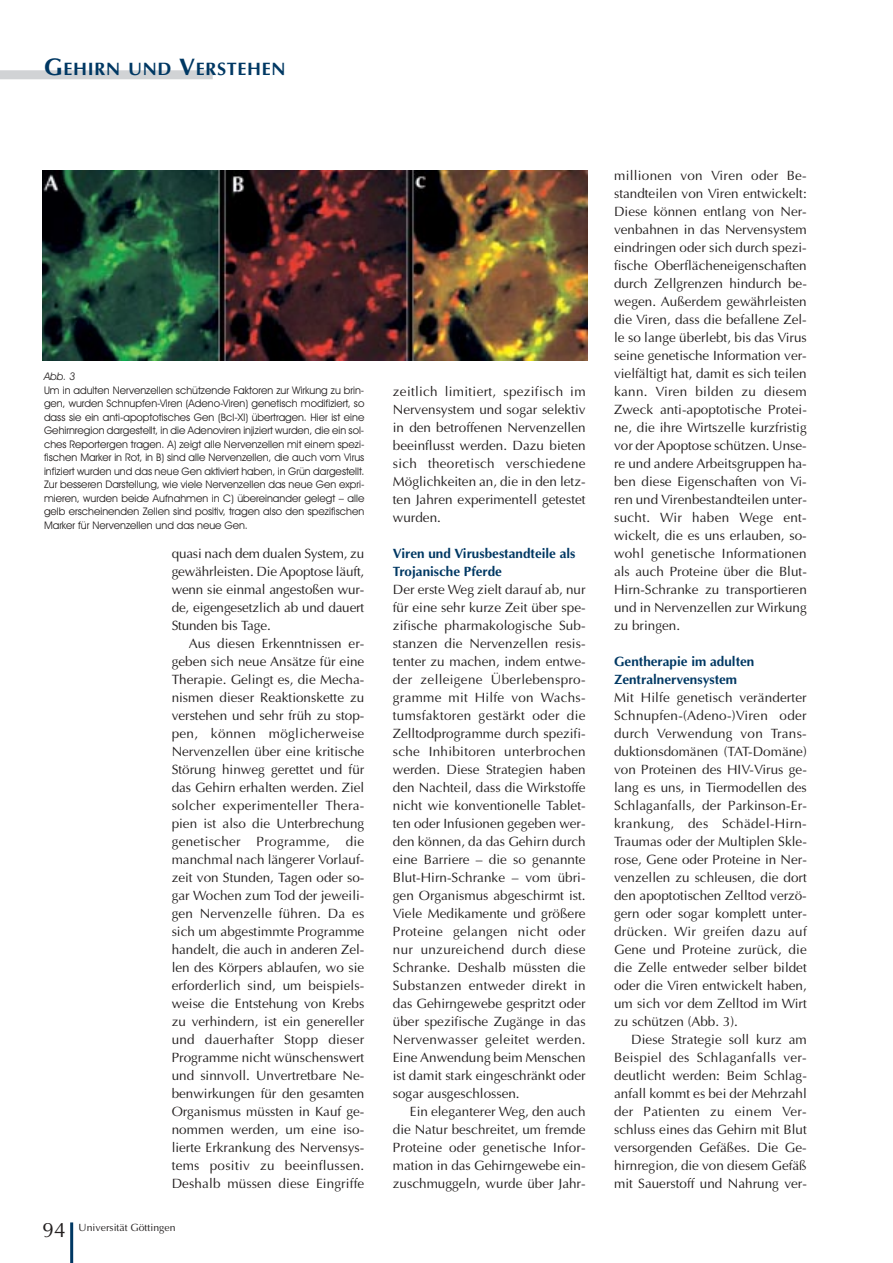
<style>
.page{position:relative;width:893px;height:1263px;background:#fff}
.page>*{position:absolute;margin:0;border:0;box-sizing:border-box;transform-origin:0 0}
.t1{font:21px "Optima";color:#231f1f}
.t2{font:700 18px "Optima";letter-spacing:.035em;color:#003863}
.t3{font:13.5px/18px "Optima";color:#231f1f;text-align:justify}
.t4{font:700 13.5px/18px "Optima";color:#003863}
.t5{font:10.5px/13.5px "Avant Garde IT Cby BT";color:#231f1f;text-align:justify}
.t6{font:10.5px "Optima";color:#231f1f}
.t7{font:italic 10.5px "Avant Garde IT Cby BT";color:#231f1f}
.s1{font-size:24px}
</style>
<div class="page">
<hr style="left:70px;top:1222px;width:3px;height:41px;background:#003863">
<div style="left:0;top:70px;width:213px;height:9px;background:#d1d3d5"></div>
<img style="left:43px;top:170px;width:544px;height:190px">
<h2 class="t2" style="left:44px;top:61px;width:243px"><span class="s1">G</span>EHIRN UND <span class="s1">V</span>ERSTEHEN</h2>
<p class="t7" style="left:44px;top:373px;width:33px">Abb. 3</p>
<p class="t5" style="left:44px;top:384px;width:322px">Um in adulten Nervenzellen schützende Faktoren zur Wirkung zu brin&shy;gen, wurden Schnupfen-Viren (Adeno-Viren) genetisch modifiziert, so dass sie ein anti-apoptotisches Gen (Bcl-Xl) übertragen. Hier ist eine Gehirnregion dargestellt, in die Adenoviren injiziert wurden, die ein sol&shy;ches Reportergen tragen. A) zeigt alle Nervenzellen mit einem spezi&shy;fischen Marker in Rot, in B) sind alle Nervenzellen, die auch vom Virus infiziert wurden und das neue Gen aktiviert haben, in Grün dargestellt.<br>Zur besseren Darstellung, wie viele Nervenzellen das neue Gen expri&shy;mieren, wurden beide Aufnahmen in C) übereinander gelegt – alle gelb erscheinenden Zellen sind positiv, tragen also den spezifischen Marker für Nervenzellen und das neue Gen.</p>
<h1 class="t1" style="left:43px;top:1221px;width:25px">94</h1>
<p class="t3" style="left:172px;top:546px;width:194px">quasi nach dem dualen System, zu gewährleisten. Die Apoptose läuft, wenn sie einmal angestoßen wur&shy;de, eigengesetzlich ab und dauert Stunden bis Tage.</p>
<p class="t3" style="left:172px;top:636px;width:194px;text-indent:17px">Aus diesen Erkenntnissen er&shy;geben sich neue Ansätze für eine Therapie. Gelingt es, die Mecha&shy;nismen dieser Reaktionskette zu verstehen und sehr früh zu stop&shy;pen, können möglicherweise Nervenzellen über eine kritische Störung hinweg gerettet und für das Gehirn erhalten werden. Ziel solcher experimenteller Thera&shy;pien ist also die Unterbrechung genetischer Programme, die manchmal nach längerer Vorlauf&shy;zeit von Stunden, Tagen oder so&shy;gar Wochen zum Tod der jeweili&shy;gen Nervenzelle führen. Da es sich um abgestimmte Programme handelt, die auch in anderen Zel&shy;len des Körpers ablaufen, wo sie erforderlich sind, um beispiels&shy;weise die Entstehung von Krebs zu verhindern, ist ein genereller und dauerhafter Stopp dieser Programme nicht wünschenswert und sinnvoll. Unvertretbare Ne&shy;benwirkungen für den gesamten Organismus müssten in Kauf ge&shy;nommen werden, um eine iso&shy;lierte Erkrankung des Nervensys&shy;tems positiv zu beeinflussen.<br>Deshalb müssen diese Eingriffe</p>
<p class="t6" style="left:79px;top:1223px;width:98px">Universität Göttingen</p>
<p class="t3" style="left:393px;top:384px;width:194px">zeitlich limitiert, spezifisch im Nervensystem und sogar selektiv in den betroffenen Nervenzellen beeinflusst werden. Dazu bieten sich theoretisch verschiedene Möglichkeiten an, die in den letz&shy;ten Jahren experimentell getestet wurden.</p>
<p class="t4" style="left:393px;top:546px;width:184px">Viren und Virusbestandteile als<br>Trojanische Pferde</p>
<p class="t3" style="left:393px;top:582px;width:194px">Der erste Weg zielt darauf ab, nur für eine sehr kurze Zeit über spe&shy;zifische pharmakologische Sub&shy;stanzen die Nervenzellen resis&shy;tenter zu machen, indem entwe&shy;der zelleigene Überlebenspro&shy;gramme mit Hilfe von Wachs&shy;tumsfaktoren gestärkt oder die Zelltodprogramme durch spezifi&shy;sche Inhibitoren unterbrochen werden. Diese Strategien haben den Nachteil, dass die Wirkstoffe nicht wie konventionelle Tablet&shy;ten oder Infusionen gegeben wer&shy;den können, da das Gehirn durch eine Barriere – die so genannte Blut-Hirn-Schranke – vom übri&shy;gen Organismus abgeschirmt ist.<br>Viele Medikamente und größere Proteine gelangen nicht oder nur unzureichend durch diese Schranke. Deshalb müssten die Substanzen entweder direkt in das Gehirngewebe gespritzt oder über spezifische Zugänge in das Nervenwasser geleitet werden.<br>Eine Anwendung beim Menschen ist damit stark eingeschränkt oder sogar ausgeschlossen.</p>
<p class="t3" style="left:393px;top:1104px;width:194px;text-indent:17px">Ein eleganterer Weg, den auch die Natur beschreitet, um fremde Proteine oder genetische Infor&shy;mation in das Gehirngewebe ein&shy;zuschmuggeln, wurde über Jahr-</p>
<p class="t3" style="left:614px;top:168px;width:194px">millionen von Viren oder Be&shy;standteilen von Viren entwickelt:<br>Diese können entlang von Ner&shy;venbahnen in das Nervensystem eindringen oder sich durch spezi&shy;fische Oberflächeneigenschaften durch Zellgrenzen hindurch be&shy;wegen. Außerdem gewährleisten die Viren, dass die befallene Zel&shy;le so lange überlebt, bis das Virus seine genetische Information ver&shy;vielfältigt hat, damit es sich teilen kann. Viren bilden zu diesem Zweck anti-apoptotische Protei&shy;ne, die ihre Wirtszelle kurzfristig vor der Apoptose schützen. Unse&shy;re und andere Arbeitsgruppen ha&shy;ben diese Eigenschaften von Vi&shy;ren und Virenbestandteilen unter&shy;sucht. Wir haben Wege ent&shy;wickelt, die es uns erlauben, so&shy;wohl genetische Informationen als auch Proteine über die Blut-Hirn-Schranke zu transportieren und in Nervenzellen zur Wirkung zu bringen.</p>
<p class="t4" style="left:614px;top:654px;width:142px">Gentherapie im adulten<br>Zentralnervensystem</p>
<p class="t3" style="left:614px;top:690px;width:194px">Mit Hilfe genetisch veränderter Schnupfen-(Adeno-)Viren oder durch Verwendung von Trans&shy;duktionsdomänen (TAT-Domäne) von Proteinen des HIV-Virus ge&shy;lang es uns, in Tiermodellen des Schlaganfalls, der Parkinson-Er&shy;krankung, des Schädel-Hirn-Traumas oder der Multiplen Skle&shy;rose, Gene oder Proteine in Ner&shy;venzellen zu schleusen, die dort den apoptotischen Zelltod verzö&shy;gern oder sogar komplett unter&shy;drücken. Wir greifen dazu auf Gene und Proteine zurück, die die Zelle entweder selber bildet oder die Viren entwickelt haben, um sich vor dem Zelltod im Wirt zu schützen (Abb. 3).</p>
<p class="t3" style="left:614px;top:1032px;width:194px;text-indent:17px">Diese Strategie soll kurz am Beispiel des Schlaganfalls ver&shy;deutlicht werden: Beim Schlag&shy;anfall kommt es bei der Mehrzahl der Patienten zu einem Ver&shy;schluss eines das Gehirn mit Blut versorgenden Gefäßes. Die Ge&shy;hirnregion, die von diesem Gefäß mit Sauerstoff und Nahrung ver-</p>
</div>
